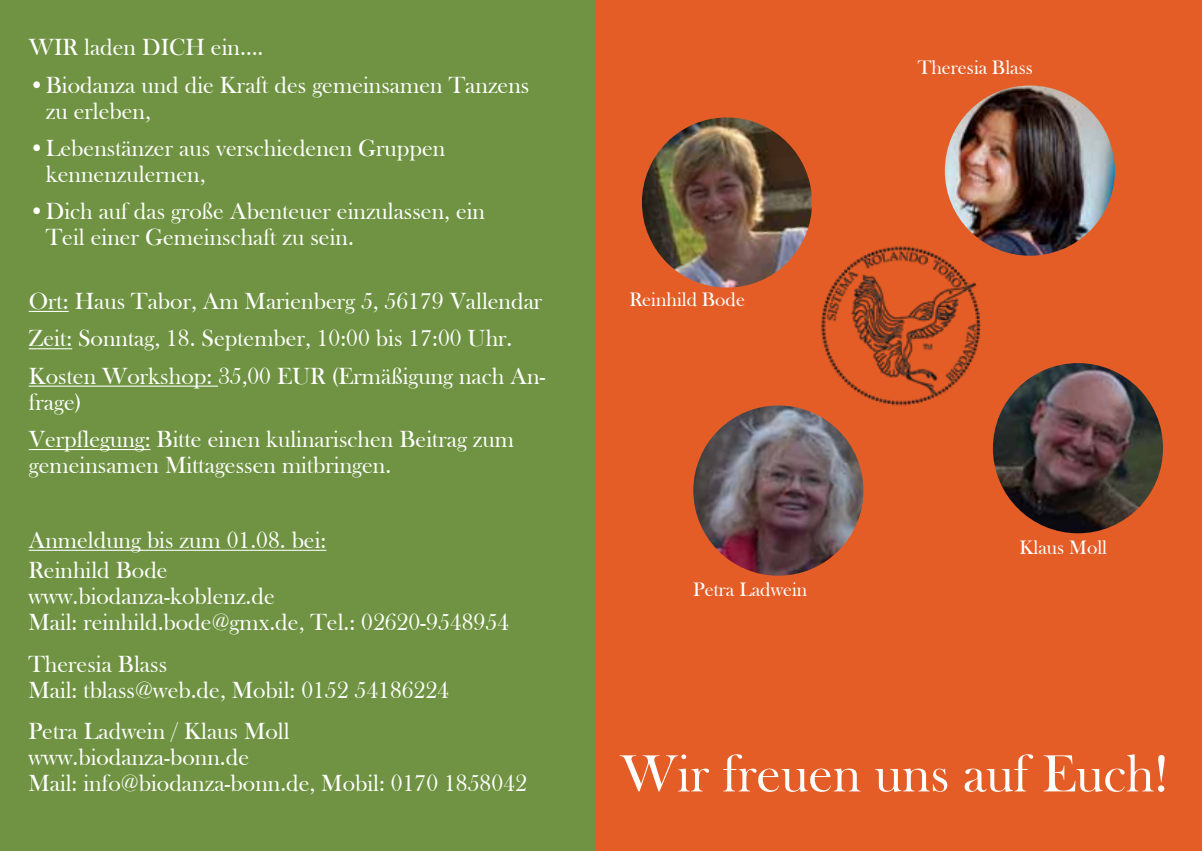
<style>
.page{position:relative;width:1202px;height:851px;background:#fff}
.page>*{position:absolute;margin:0;border:0;box-sizing:border-box;transform-origin:0 0}
.t1{font:54px "Bask Old Face";color:#fff}
.t2{font:24px/26px "Bask Old Face";color:#fff}
.t3{font:20px "Bask Old Face";color:#fff}
</style>
<div class="page">
<div style="left:0;top:0;width:1202px;height:850px;background:#e45d27"></div>
<div style="left:0;top:0;width:596px;height:850px;background:#6f9342"></div>
<hr style="left:29px;top:311px;width:40px;height:1px;background:#fff">
<hr style="left:29px;top:348px;width:43px;height:1px;background:#fff">
<hr style="left:29px;top:385px;width:189px;height:1px;background:#fff">
<hr style="left:29px;top:449px;width:122px;height:1px;background:#fff">
<hr style="left:29px;top:549px;width:297px;height:1px;background:#fff">
<img style="left:642px;top:117px;width:170px;height:170px;border-radius:85px">
<img style="left:945px;top:85px;width:170px;height:171px;border-radius:85px">
<img style="left:993px;top:363px;width:170px;height:170px;border-radius:85px">
<img style="left:693px;top:405px;width:170px;height:170px;border-radius:85px">
<img style="left:821px;top:240px;width:165px;height:166px">
<p class="t2" style="left:29px;top:35px;width:236px">WIR laden DICH ein….</p>
<p class="t2" style="left:46px;top:72px;width:485px;text-indent:-17px">• Biodanza und die Kraft des gemeinsamen Tanzens zu erleben,</p>
<p class="t2" style="left:46px;top:135px;width:401px;text-indent:-17px">• Lebenstänzer aus verschiedenen Gruppen kennenzulernen,</p>
<p class="t2" style="left:46px;top:199px;width:441px;text-indent:-17px">• Dich auf das große Abenteuer einzulassen, ein<br>Teil einer Gemeinschaft zu sein.</p>
<p class="t2" style="left:29px;top:282px;width:518px;line-height:37.4px">Ort: Haus Tabor, Am Marienberg 5, 56179 Vallendar<br>Zeit: Sonntag, 18. September, 10:00 bis 17:00 Uhr.<br>Kosten Workshop: 35,00 EUR (Ermäßigung nach An-</p>
<p class="t2" style="left:29px;top:383px;width:487px;line-height:37.4px">frage)<br>Verpflegung: Bitte einen kulinarischen Beitrag zum</p>
<p class="t2" style="left:29px;top:452px;width:364px">gemeinsamen Mittagessen mitbringen.</p>
<p class="t2" style="left:29px;top:527px;width:299px">Anmeldung bis zum 01.08. bei:</p>
<p class="t2" style="left:28px;top:557px;width:482px">Reinhild Bode<br>www.biodanza-koblenz.de<br>Mail: reinhild.bode@gmx.de, Tel.: 02620-9548954</p>
<p class="t2" style="left:28px;top:651px;width:422px">Theresia Blass<br>Mail: tblass@web.de, Mobil: 0152 54186224</p>
<p class="t2" style="left:28px;top:718px;width:500px">Petra Ladwein / Klaus Moll<br>www.biodanza-bonn.de<br>Mail: info@biodanza-bonn.de, Mobil: 0170 1858042</p>
<p class="t3" style="left:629px;top:288px;width:117px">Reinhild Bode</p>
<p class="t3" style="left:693px;top:578px;width:116px">Petra Ladwein</p>
<p class="t3" style="left:918px;top:57px;width:117px">Theresia Blass</p>
<p class="t3" style="left:1019px;top:536px;width:89px">Klaus Moll</p>
<h1 class="t1" style="left:620px;top:743px;width:549px">Wir freuen uns auf Euch!</h1>
</div>
